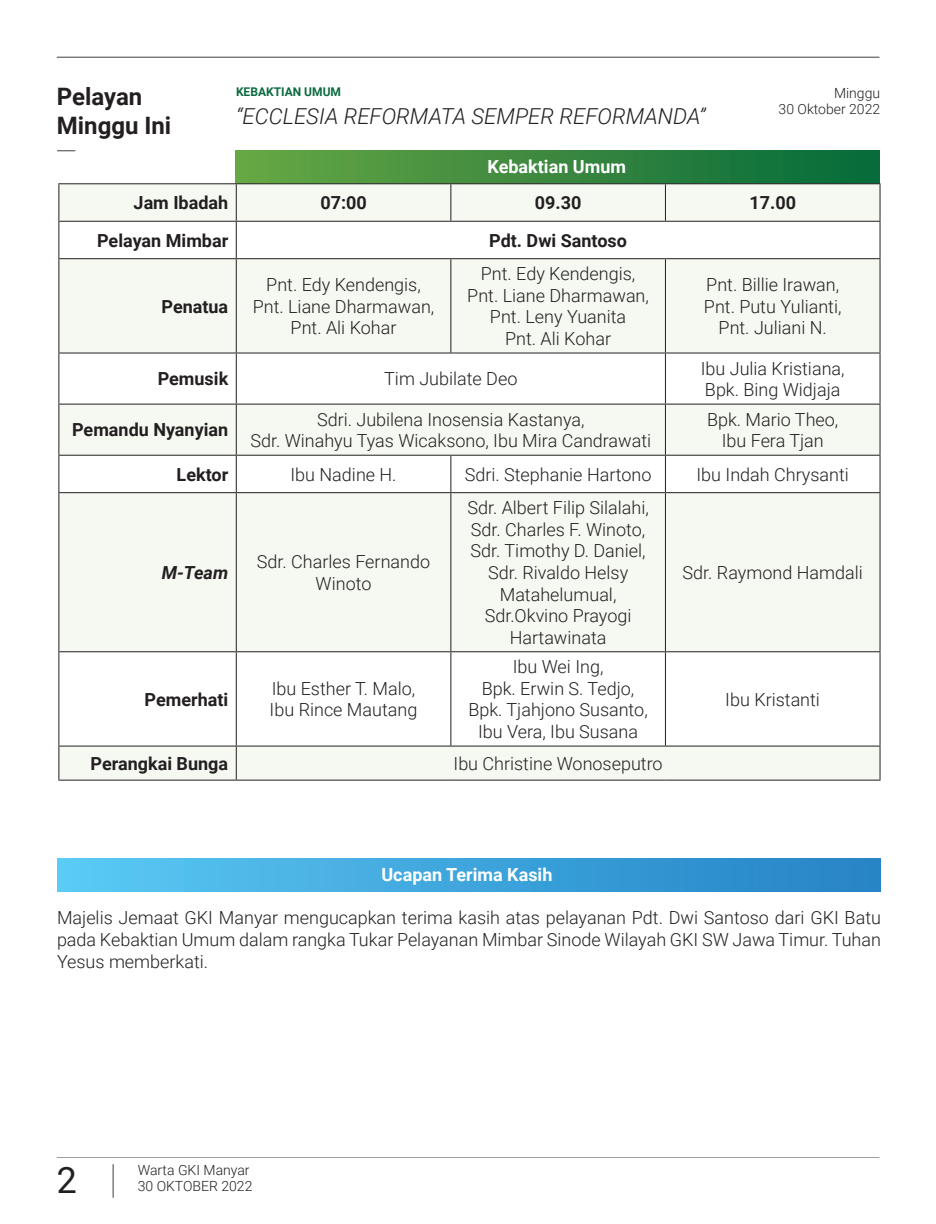
<style>
.page{position:relative;width:936px;height:1224px;background:#fff}
.page>*{position:absolute;margin:0;border:0;box-sizing:border-box;transform-origin:0 0}
.t1{font:36px "Roboto Mono";color:#231f20}
.t2{font:700 24px/28.8px "Roboto";color:#231f20}
.t3{font:italic 300 22px "Roboto";color:#231f20}
.t4{font:300 18px/21.6px "Roboto";color:#231f20;text-align:center}
.t5{font:700 18px "Roboto";color:#231f20}
.t6{font:700 18px "Roboto";color:#fff}
.t7{font:italic 700 18px "Roboto";color:#231f20}
.t8{font:300 14px/16.8px "Roboto";color:#231f20;text-align:right}
.t9{font:700 12px "Roboto";color:#0b6b3e}
</style>
<div class="page">
<hr style="left:113px;top:1164px;width:1px;height:33px;background:#3e3e3f">
<svg style="left:57px;top:1157px;width:822px;height:1px"></svg>
<hr style="left:57px;top:57px;width:822px;height:1px;background:#3e3e3f">
<svg style="left:57px;top:150px;width:18px;height:1px"></svg>
<div style="left:236px;top:150px;width:643px;height:33px;background:linear-gradient(to right,#69a744,#056a3a)"></div>
<svg style="left:59px;top:184px;width:821px;height:596px;fill:#f5f9f2"></svg>
<hr style="left:58px;top:183px;width:178px;height:1px;background:#231f20">
<hr style="left:58px;top:184px;width:1px;height:37px;background:#231f20">
<hr style="left:236px;top:183px;width:215px;height:1px;background:#231f20">
<hr style="left:236px;top:184px;width:1px;height:37px;background:#231f20">
<hr style="left:451px;top:183px;width:214px;height:1px;background:#231f20">
<hr style="left:450px;top:184px;width:1px;height:37px;background:#231f20">
<hr style="left:665px;top:183px;width:216px;height:1px;background:#231f20">
<hr style="left:665px;top:184px;width:1px;height:37px;background:#231f20">
<hr style="left:880px;top:184px;width:1px;height:37px;background:#231f20">
<hr style="left:58px;top:221px;width:178px;height:1px;background:#231f20">
<hr style="left:58px;top:222px;width:1px;height:36px;background:#231f20">
<hr style="left:236px;top:221px;width:215px;height:1px;background:#231f20">
<hr style="left:236px;top:222px;width:1px;height:36px;background:#231f20">
<hr style="left:451px;top:221px;width:214px;height:1px;background:#231f20">
<hr style="left:665px;top:221px;width:216px;height:1px;background:#231f20">
<hr style="left:880px;top:222px;width:1px;height:36px;background:#231f20">
<hr style="left:58px;top:258px;width:178px;height:1px;background:#231f20">
<hr style="left:58px;top:259px;width:1px;height:94px;background:#231f20">
<hr style="left:236px;top:258px;width:215px;height:1px;background:#231f20">
<hr style="left:236px;top:259px;width:1px;height:94px;background:#231f20">
<hr style="left:451px;top:258px;width:214px;height:1px;background:#231f20">
<hr style="left:450px;top:259px;width:1px;height:94px;background:#231f20">
<hr style="left:665px;top:258px;width:216px;height:1px;background:#231f20">
<hr style="left:665px;top:259px;width:1px;height:94px;background:#231f20">
<hr style="left:880px;top:259px;width:1px;height:94px;background:#231f20">
<hr style="left:58px;top:353px;width:178px;height:1px;background:#231f20">
<hr style="left:58px;top:354px;width:1px;height:50px;background:#231f20">
<hr style="left:236px;top:353px;width:215px;height:1px;background:#231f20">
<hr style="left:236px;top:354px;width:1px;height:50px;background:#231f20">
<hr style="left:451px;top:353px;width:214px;height:1px;background:#231f20">
<hr style="left:665px;top:353px;width:216px;height:1px;background:#231f20">
<hr style="left:665px;top:354px;width:1px;height:50px;background:#231f20">
<hr style="left:880px;top:354px;width:1px;height:50px;background:#231f20">
<hr style="left:58px;top:404px;width:178px;height:1px;background:#231f20">
<hr style="left:58px;top:405px;width:1px;height:50px;background:#231f20">
<hr style="left:236px;top:404px;width:215px;height:1px;background:#231f20">
<hr style="left:236px;top:405px;width:1px;height:50px;background:#231f20">
<hr style="left:451px;top:404px;width:214px;height:1px;background:#231f20">
<hr style="left:665px;top:404px;width:216px;height:1px;background:#231f20">
<hr style="left:665px;top:405px;width:1px;height:50px;background:#231f20">
<hr style="left:880px;top:405px;width:1px;height:50px;background:#231f20">
<hr style="left:58px;top:455px;width:178px;height:1px;background:#231f20">
<hr style="left:58px;top:456px;width:1px;height:36px;background:#231f20">
<hr style="left:236px;top:455px;width:215px;height:1px;background:#231f20">
<hr style="left:236px;top:456px;width:1px;height:36px;background:#231f20">
<hr style="left:451px;top:455px;width:214px;height:1px;background:#231f20">
<hr style="left:450px;top:456px;width:1px;height:36px;background:#231f20">
<hr style="left:665px;top:455px;width:216px;height:1px;background:#231f20">
<hr style="left:665px;top:456px;width:1px;height:36px;background:#231f20">
<hr style="left:880px;top:456px;width:1px;height:36px;background:#231f20">
<hr style="left:58px;top:492px;width:178px;height:1px;background:#231f20">
<hr style="left:58px;top:493px;width:1px;height:158px;background:#231f20">
<hr style="left:236px;top:492px;width:215px;height:1px;background:#231f20">
<hr style="left:236px;top:493px;width:1px;height:158px;background:#231f20">
<hr style="left:451px;top:492px;width:214px;height:1px;background:#231f20">
<hr style="left:450px;top:493px;width:1px;height:158px;background:#231f20">
<hr style="left:665px;top:492px;width:216px;height:1px;background:#231f20">
<hr style="left:665px;top:493px;width:1px;height:158px;background:#231f20">
<hr style="left:880px;top:493px;width:1px;height:158px;background:#231f20">
<hr style="left:58px;top:651px;width:178px;height:1px;background:#231f20">
<hr style="left:58px;top:652px;width:1px;height:94px;background:#231f20">
<hr style="left:236px;top:651px;width:215px;height:1px;background:#231f20">
<hr style="left:236px;top:652px;width:1px;height:94px;background:#231f20">
<hr style="left:451px;top:651px;width:214px;height:1px;background:#231f20">
<hr style="left:450px;top:652px;width:1px;height:94px;background:#231f20">
<hr style="left:665px;top:651px;width:216px;height:1px;background:#231f20">
<hr style="left:665px;top:652px;width:1px;height:94px;background:#231f20">
<hr style="left:880px;top:652px;width:1px;height:94px;background:#231f20">
<hr style="left:58px;top:746px;width:178px;height:1px;background:#231f20">
<hr style="left:58px;top:747px;width:1px;height:33px;background:#231f20">
<hr style="left:236px;top:746px;width:215px;height:1px;background:#231f20">
<hr style="left:236px;top:747px;width:1px;height:33px;background:#231f20">
<hr style="left:451px;top:746px;width:214px;height:1px;background:#231f20">
<hr style="left:665px;top:746px;width:216px;height:1px;background:#231f20">
<hr style="left:880px;top:747px;width:1px;height:33px;background:#231f20">
<hr style="left:58px;top:780px;width:178px;height:1px;background:#231f20">
<hr style="left:236px;top:780px;width:215px;height:1px;background:#231f20">
<hr style="left:451px;top:780px;width:214px;height:1px;background:#231f20">
<hr style="left:665px;top:780px;width:216px;height:1px;background:#231f20">
<div style="left:57px;top:858px;width:823px;height:34px;background:linear-gradient(to right,#5bcaf4,#2582c5)"></div>
<h2 class="t2" style="left:57px;top:81px;width:116px">Pelayan<br>Minggu Ini</h2>
<p class="t8" style="left:779px;top:84px;width:103px">Minggu<br>30 Oktober 2022</p>
<p class="t9" style="left:236px;top:83px;width:107px">KEBAKTIAN UMUM</p>
<p class="t3" style="left:236px;top:101px;width:471px">“ECCLESIA REFORMATA SEMPER REFORMANDA”</p>
<p class="t6" style="left:488px;top:146px;width:140px">Kebaktian Umum</p>
<p class="t5" style="left:134px;top:190px;width:96px">Jam Ibadah</p>
<p class="t5" style="left:320px;top:190px;width:48px">07:00</p>
<p class="t5" style="left:535px;top:190px;width:48px">09.30</p>
<p class="t5" style="left:749px;top:190px;width:48px">17.00</p>
<p class="t5" style="left:97px;top:228px;width:133px">Pelayan Mimbar</p>
<p class="t5" style="left:489px;top:228px;width:139px">Pdt. Dwi Santoso</p>
<p class="t5" style="left:162px;top:294px;width:68px">Penatua</p>
<p class="t4" style="left:253px;top:273px;width:183px">Pnt. Edy Kendengis,<br>Pnt. Liane Dharmawan,<br>Pnt. Ali Kohar</p>
<p class="t4" style="left:467px;top:262px;width:183px">Pnt. Edy Kendengis,<br>Pnt. Liane Dharmawan,<br>Pnt. Leny Yuanita<br>Pnt. Ali Kohar</p>
<p class="t4" style="left:704px;top:273px;width:139px">Pnt. Billie Irawan,<br>Pnt. Putu Yulianti,<br>Pnt. Juliani N.</p>
<p class="t5" style="left:158px;top:366px;width:72px">Pemusik</p>
<p class="t4" style="left:384px;top:367px;width:135px">Tim Jubilate Deo</p>
<p class="t4" style="left:701px;top:357px;width:145px;text-align:left">Ibu Julia Kristiana,<br>Bpk. Bing Widjaja</p>
<p class="t5" style="left:72px;top:417px;width:158px">Pemandu Nyanyian</p>
<p class="t4" style="left:250px;top:408px;width:402px">Sdri. Jubilena Inosensia Kastanya,<br>Sdr. Winahyu Tyas Wicaksono, Ibu Mira Candrawati</p>
<p class="t4" style="left:707px;top:408px;width:133px">Bpk. Mario Theo,<br>Ibu Fera Tjan</p>
<p class="t5" style="left:177px;top:462px;width:53px">Lektor</p>
<p class="t4" style="left:291px;top:463px;width:108px">Ibu Nadine H.</p>
<p class="t4" style="left:465px;top:463px;width:188px">Sdri. Stephanie Hartono</p>
<p class="t4" style="left:697px;top:463px;width:154px">Ibu Indah Chrysanti</p>
<p class="t7" style="left:162px;top:560px;width:68px">M-Team</p>
<p class="t4" style="left:257px;top:550px;width:175px">Sdr. Charles Fernando<br>Winoto</p>
<p class="t5" style="left:145px;top:687px;width:85px">Pemerhati</p>
<p class="t4" style="left:270px;top:677px;width:149px;text-align:left">Ibu Esther T. Malo,<br>Ibu Rince Mautang</p>
<p class="t4" style="left:467px;top:496px;width:183px">Sdr. Albert Filip Silalahi,<br>Sdr. Charles F. Winoto,<br>Sdr. Timothy D. Daniel,<br>Sdr. Rivaldo Helsy<br>Matahelumual,<br>Sdr.Okvino Prayogi<br>Hartawinata</p>
<p class="t4" style="left:468px;top:655px;width:181px">Ibu Wei Ing,<br>Bpk. Erwin S. Tedjo,<br>Bpk. Tjahjono Susanto,<br>Ibu Vera, Ibu Susana</p>
<p class="t5" style="left:91px;top:751px;width:139px">Perangkai Bunga</p>
<p class="t4" style="left:454px;top:752px;width:211px">Ibu Christine Wonoseputro</p>
<p class="t4" style="left:683px;top:561px;width:182px">Sdr. Raymond Hamdali</p>
<p class="t4" style="left:725px;top:688px;width:96px">Ibu Kristanti</p>
<p class="t6" style="left:381px;top:862px;width:173px">Ucapan Terima Kasih</p>
<p class="t4" style="left:57px;top:906px;width:825px;text-align:justify">Majelis Jemaat GKI Manyar mengucapkan terima kasih atas pelayanan Pdt. Dwi Santoso dari GKI Batu pada Kebaktian Umum dalam rangka Tukar Pelayanan Mimbar Sinode Wilayah GKI SW Jawa Timur. Tuhan Yesus memberkati.</p>
<h1 class="t1" style="left:57px;top:1155px;width:23px">2</h1>
<p class="t8" style="left:138px;top:1161px;width:113px">Warta GKI Manyar</p>
<p class="t8" style="left:138px;top:1178px;width:116px">30 OKTOBER 2022</p>
</div>
